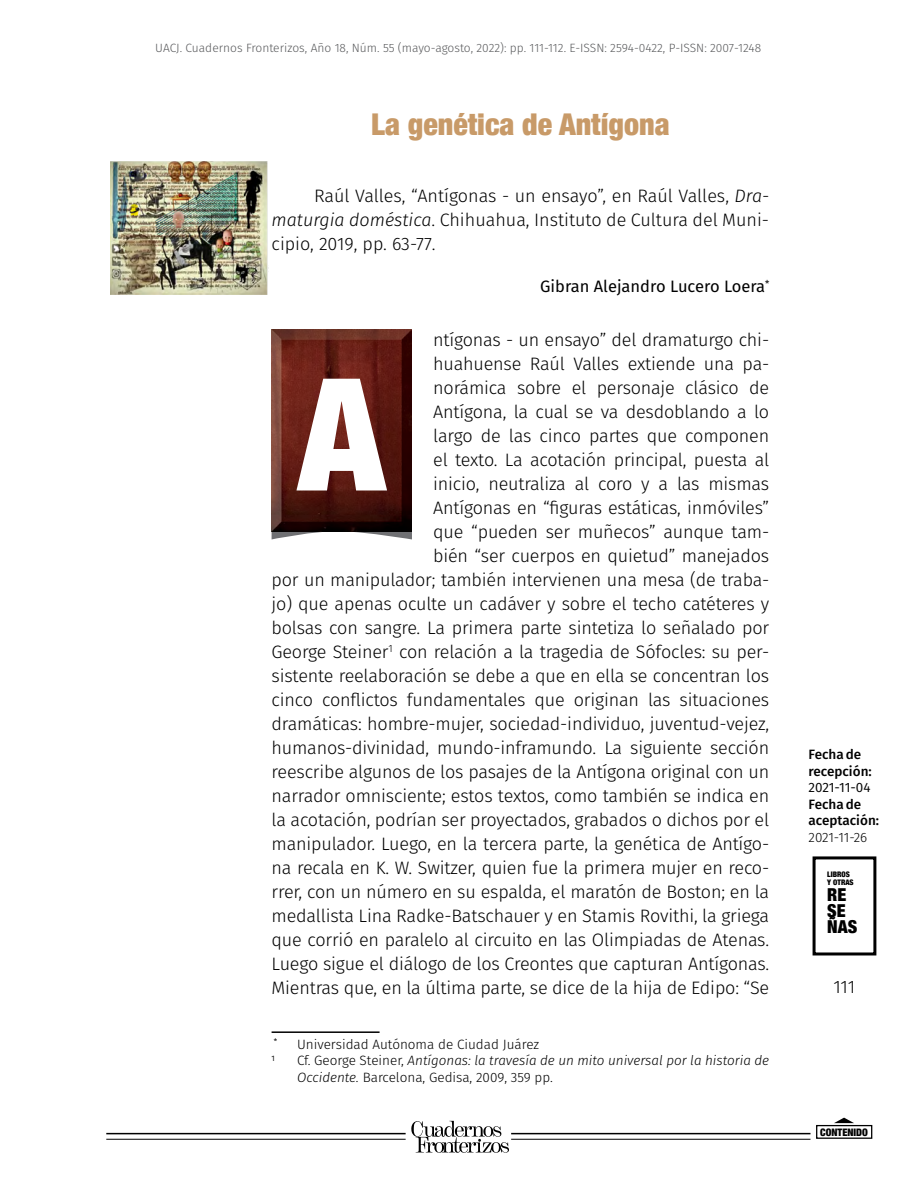
<style>
.page{position:relative;width:918px;height:1188px;background:#fff}
.page>*{position:absolute;margin:0;border:0;box-sizing:border-box;transform-origin:0 0}
.t1{font:900 condensed 30px "Helvetica Neue";color:#c89a68}
.t2{font:300 18px/24px "Fira Sans";letter-spacing:-.01em;color:#000;text-align:justify}
.t3{font:900 condensed 17.85px/15.9px "Helvetica Neue";color:#000}
.t4{font:16.5px "Fira Sans";color:#000}
.t5{font:italic 300 13.5px/16.5px "Fira Sans";color:#000}
.t6{font:300 13.5px "Fira Sans";color:#000}
.t7{font:500 13.5px/16.5px "Fira Sans";color:#000}
.t8{font:13.5px "Fira Sans";letter-spacing:-.01em;color:#000}
.t9{font:300 12px "Fira Sans";color:#58595b}
.t10{font:900 condensed 10.35px "Helvetica Neue";color:#000}
.t11{font:7.8px "Fira Sans";color:#000}
.t12{font:900 condensed 7.65px/8.9px "Helvetica Neue";color:#000}
.s1{font-style:italic}
.s2{font-style:normal}
</style>
<div class="page">
<svg style="left:272px;top:531px;width:140px;height:8px"></svg>
<img style="left:272px;top:330px;width:140px;height:201px">
<svg style="left:296px;top:379px;width:91px;height:111px"></svg>
<img style="left:110px;top:162px;width:158px;height:132px">
<svg style="left:411px;top:1121px;width:98px;height:32px"></svg>
<div style="left:813px;top:856px;width:63px;height:99px;border:3px solid #000"></div>
<hr style="left:106px;top:1133px;width:300px;height:1px;background:#000">
<hr style="left:511px;top:1133px;width:299px;height:1px;background:#000">
<hr style="left:106px;top:1139px;width:300px;height:1px;background:#000">
<hr style="left:511px;top:1139px;width:299px;height:1px;background:#000">
<hr style="left:272px;top:1031px;width:108px;height:2px;background:#000">
<div style="left:816px;top:1125px;width:56px;height:14px;border:1px solid #000"></div>
<svg style="left:834px;top:1118px;width:20px;height:5px"></svg>
<p class="t9" style="left:155px;top:40px;width:607px">UACJ. Cuadernos Fronterizos, Año 18, Núm. 55 (mayo-agosto, 2022): pp. 111-112. E-ISSN: 2594-0422, P-ISSN: 2007-1248</p>
<h1 class="t1" style="left:371px;top:100px;width:300px">La genética de Antígona</h1>
<p class="t2" style="left:272px;top:184px;width:499px;text-indent:43px">Raúl Valles, “Antígonas - un ensayo”, en Raúl Valles, <span class="s1">Dra&shy;maturgia doméstica</span>. Chihuahua, Instituto de Cultura del Muni&shy;cipio, 2019, pp. 63-77.</p>
<p class="t4" style="left:540px;top:274px;width:231px">Gibran Alejandro Lucero Loera<sup>*</sup></p>
<p class="t2" style="left:272px;top:328px;width:499px;text-align:right">ntígonas - un ensayo” del dramaturgo chi-<br>huahuense Raúl Valles extiende una pa-<br>norámica sobre el personaje clásico de<br>Antígona, la cual se va desdoblando a lo<br>largo de las cinco partes que componen<br>el texto. La acotación principal, puesta al<br>inicio, neutraliza al coro y a las mismas<br>Antígonas en “figuras estáticas, inmóviles”<br>que “pueden ser muñecos” aunque tam-<br>bién “ser cuerpos en quietud” manejados<br>por un manipulador; también intervienen una mesa (de traba&shy;jo) que apenas oculte un cadáver y sobre el techo catéteres y bolsas con sangre. La primera parte sintetiza lo señalado por George Steiner<sup>1</sup> con relación a la tragedia de Sófocles: su per&shy;sistente reelaboración se debe a que en ella se concentran los cinco conflictos fundamentales que originan las situaciones dramáticas: hombre-mujer, sociedad-individuo, juventud-vejez, humanos-divinidad, mundo-inframundo. La siguiente sección reescribe algunos de los pasajes de la Antígona original con un narrador omnisciente; estos textos, como también se indica en la acotación, podrían ser proyectados, grabados o dichos por el manipulador. Luego, en la tercera parte, la genética de Antígo&shy;na recala en K. W. Switzer, quien fue la primera mujer en reco&shy;rrer, con un número en su espalda, el maratón de Boston; en la medallista Lina Radke-Batschauer y en Stamis Rovithi, la griega que corrió en paralelo al circuito en las Olimpiadas de Atenas.<br>Luego sigue el diálogo de los Creontes que capturan Antígonas.<br>Mientras que, en la última parte, se dice de la hija de Edipo: “Se</p>
<p class="t6" style="left:274px;top:1034px;width:267px"><sup>*</sup> Universidad Autónoma de Ciudad Juárez</p>
<p class="t11" style="left:272px;top:1052px;width:5px">1</p>
<p class="t5" style="left:297px;top:1052px;width:474px"><span class="s2">Cf. George Steiner,</span> Antígonas: la travesía de un mito universal por la historia de<br>Occidente. <span class="s2">Barcelona, Gedisa, 2009, 359 pp.</span></p>
<p class="t7" style="left:809px;top:746px;width:65px">Fechade recepción:</p>
<p class="t8" style="left:809px;top:777px;width:63px">2021-11-04</p>
<p class="t7" style="left:809px;top:795px;width:72px">Fechade aceptación:</p>
<p class="t6" style="left:809px;top:827px;width:60px">2021-11-26</p>
<p class="t12" style="left:827px;top:869px;width:28px">LIBROS<br>Y OTRAS</p>
<p class="t3" style="left:827px;top:886px;width:31px">RE<br>SE<br>ÑAS</p>
<p class="t2" style="left:833px;top:975px;width:23px">111</p>
<p class="t10" style="left:820px;top:1124px;width:49px">CONTENIDO</p>
</div>
